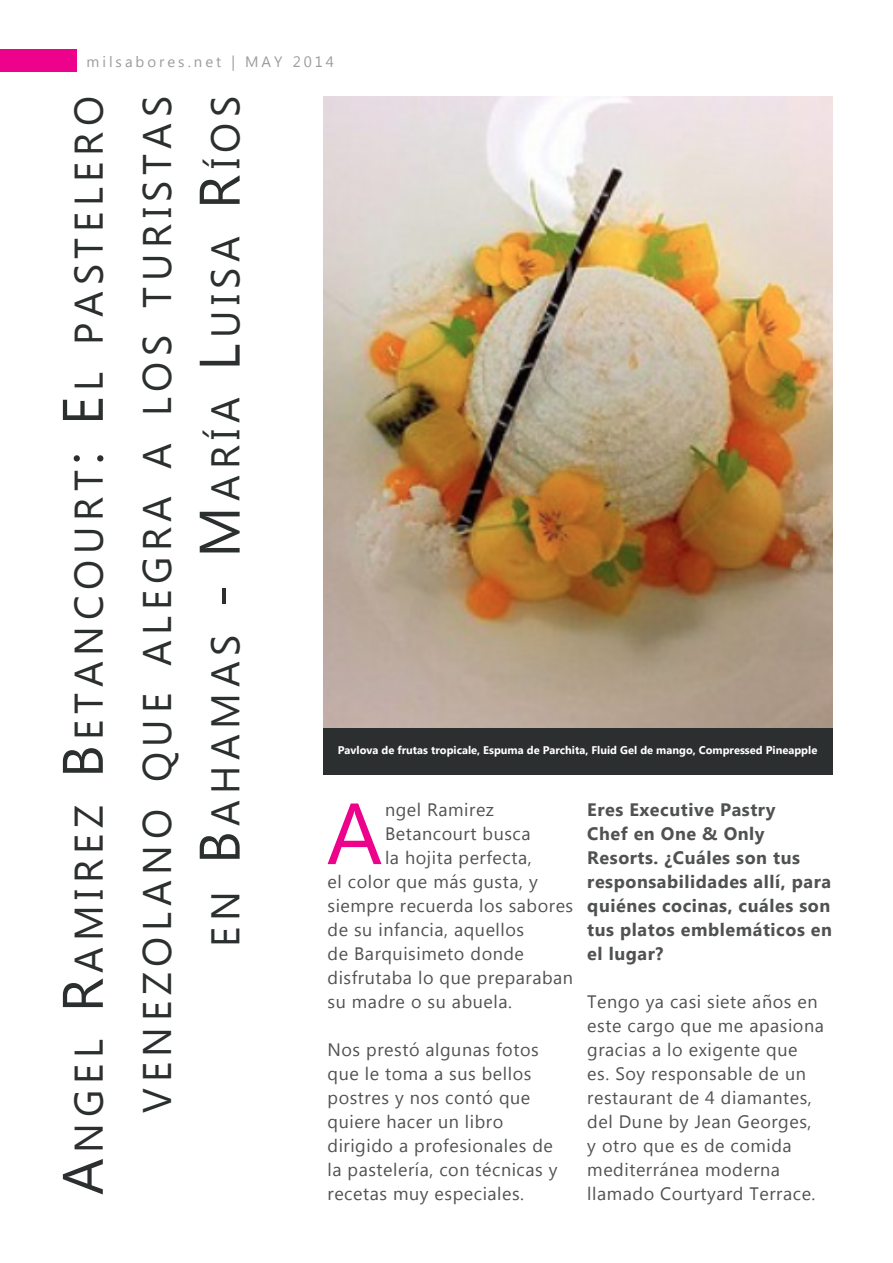
<style>
.page{position:relative;width:893px;height:1263px;background:#fff}
.page>*{position:absolute;margin:0;border:0;box-sizing:border-box;transform-origin:0 0}
.Body{font:86.55px "Microsoft New Tai Lue";color:#ed028c}
.Heading_Master{font:39.9px/68.4px "Microsoft New Tai Lue";letter-spacing:.145em;color:#2c2f2f;text-align:right}
.Body-2{font:18px/24px "Microsoft New Tai Lue";letter-spacing:.03em;color:#505252}
.Body-3{font:700 18px/24px "Microsoft New Tai Lue";letter-spacing:.03em;color:#505252}
.Header_Master_page{font:15px "Microsoft New Tai Lue";letter-spacing:.2em;color:#9a9c9e}
.t1{font:700 11.1px "Microsoft New Tai Lue";color:#fff}
.s1{font-size:57px}
</style>
<div class="page">
<img style="left:324px;top:96px;width:509px;height:632px">
<div style="left:324px;top:728px;width:509px;height:46px;background:#2c2f2f"></div>
<div style="left:0;top:50px;width:77px;height:22px;background:#ed028c"></div>
<p class="Header_Master_page" style="left:86px;top:53px;width:249px">milsabores.net | MAY 2014</p>
<p class="Heading_Master" style="left:58px;top:1195px;width:1100px;rotate:-90deg"><span class="s1">A</span>ngel <span class="s1">R</span>amirez <span class="s1">B</span>etancourt<span class="s1">: E</span> l pastelero venezolano que alegra a los turistas<br>en <span class="s1">B</span>ahamas <span class="s1">- M</span> aría <span class="s1">L</span>uisa <span class="s1">R</span>íos</p>
<p class="t1" style="left:338px;top:744px;width:481px">Pavlova de frutas tropicale, Espuma de Parchita, Fluid Gel de mango, Compressed Pineapple</p>
<p class="Body" style="left:327px;top:784px;width:57px">A</p>
<p class="Body-2" style="left:385px;top:799px;width:111px">ngel Ramirez</p>
<p class="Body-2" style="left:385px;top:823px;width:147px">Betancourt busca</p>
<p class="Body-2" style="left:385px;top:847px;width:148px">la hojita perfecta,</p>
<p class="Body-2" style="left:328px;top:871px;width:212px">el color que más gusta, y</p>
<p class="Body-2" style="left:328px;top:895px;width:247px">siempre recuerda los sabores</p>
<p class="Body-2" style="left:328px;top:919px;width:198px">de su infancia, aquellos</p>
<p class="Body-2" style="left:328px;top:943px;width:198px">de Barquisimeto donde</p>
<p class="Body-2" style="left:328px;top:967px;width:247px">disfrutaba lo que preparaban</p>
<p class="Body-2" style="left:328px;top:991px;width:186px">su madre o su abuela.</p>
<p class="Body-2" style="left:328px;top:1039px;width:231px">Nos prestó algunas fotos que le toma a sus bellos postres y nos contó que quiere hacer un libro dirigido a profesionales de la pastelería, con técnicas y recetas muy especiales.</p>
<p class="Body-3" style="left:587px;top:799px;width:246px">Eres Executive Pastry<br>Chef en One &amp; Only<br>Resorts. ¿Cuáles son tus responsabilidades allí, para quiénes cocinas, cuáles son tus platos emblemáticos en el lugar?</p>
<p class="Body-2" style="left:587px;top:991px;width:238px">Tengo ya casi siete años en este cargo que me apasiona gracias a lo exigente que es. Soy responsable de un restaurant de 4 diamantes, del Dune by Jean Georges, y otro que es de comida mediterránea moderna llamado Courtyard Terrace.</p>
</div>
